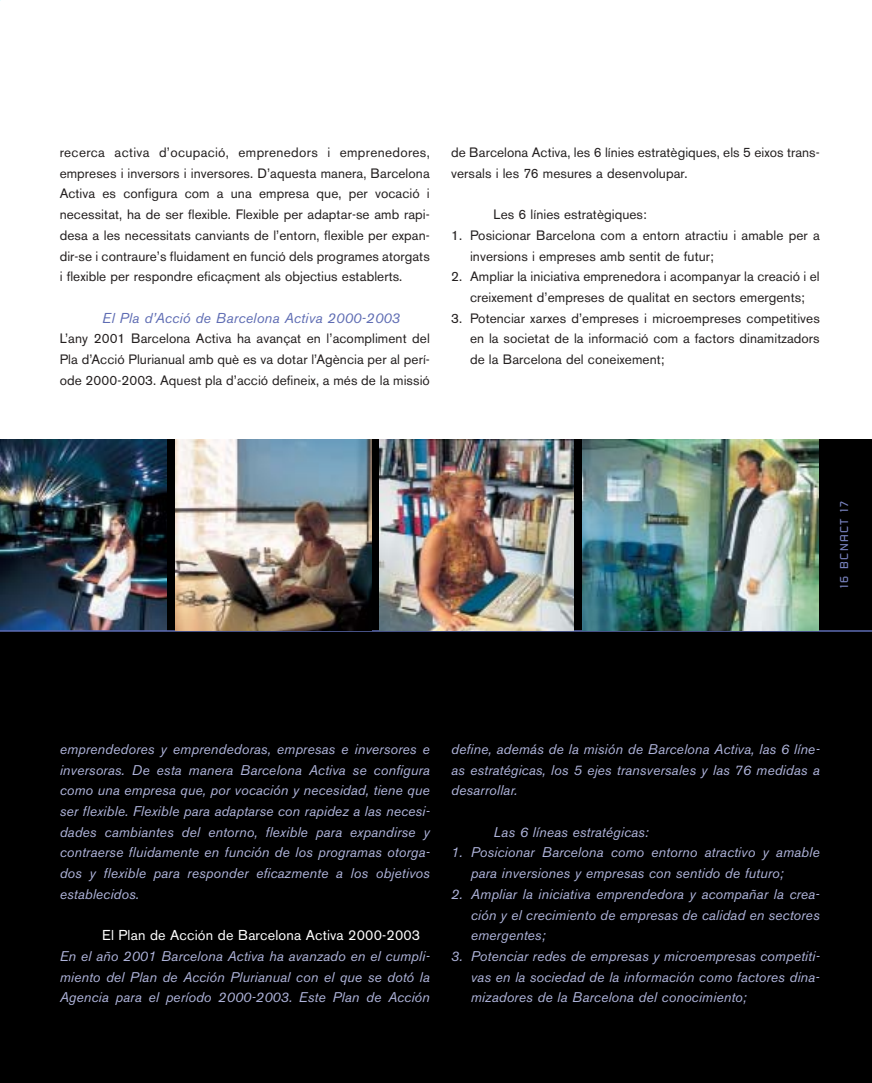
<style>
.page{position:relative;width:872px;height:1083px;background:#fff}
.page>*{position:absolute;margin:0;border:0;box-sizing:border-box;transform-origin:0 0}
.t1{font:14.25px "Akzidenz Grotesk BE";letter-spacing:.01em;color:#fff}
.t2{font:italic 14.25px "Akzidenz Grotesk BE";letter-spacing:.01em;color:#5e6cb3}
.t3{font:italic 13.95px/20.7px "Akzidenz Grotesk BE";letter-spacing:.005em;color:#afb4db;text-align:justify}
.t4{font:13.5px/20.7px "Akzidenz Grotesk BE";letter-spacing:.005em;color:#231f1f;text-align:justify}
.t5{font:11.25px "Russell Square";letter-spacing:.125em;color:#7882be}
</style>
<div class="page">
<div style="left:0;top:440px;width:872px;height:643px;background:#000"></div>
<img style="left:0;top:440px;width:167px;height:190px">
<hr style="left:0;top:630px;width:872px;height:2px;background:#5e6cb3">
<img style="left:582px;top:440px;width:236px;height:191px">
<img style="left:379px;top:440px;width:194px;height:191px">
<img style="left:175px;top:440px;width:196px;height:191px">
<p class="t4" style="left:60px;top:143px;width:371px">recerca activa d’ocupació, emprenedors i emprenedores, empreses i inversors i inversores. D’aquesta manera, Barcelona Activa es configura com a una empresa que, per vocació i necessitat, ha de ser flexible. Flexible per adaptar-se amb rapi&shy;desa a les necessitats canviants de l’entorn, flexible per expan&shy;dir-se i contraure’s fluidament en funció dels programes atorgats i flexible per respondre eficaçment als objectius establerts.</p>
<p class="t2" style="left:102px;top:313px;width:299px">El Pla d’Acció de Barcelona Activa 2000-2003</p>
<p class="t4" style="left:60px;top:330px;width:371px">L’any 2001 Barcelona Activa ha avançat en l’acompliment del Pla d’Acció Plurianual amb què es va dotar l’Agència per al perí&shy;ode 2000-2003. Aquest pla d’acció defineix, a més de la missió</p>
<p class="t4" style="left:451px;top:143px;width:370px">de Barcelona Activa, les 6 línies estratègiques, els 5 eixos trans&shy;versals i les 76 mesures a desenvolupar.</p>
<p class="t4" style="left:493px;top:206px;width:155px">Les 6 línies estratègiques:</p>
<p class="t4" style="left:470px;top:226px;width:351px;text-indent:-19px">1. Posicionar Barcelona com a entorn atractiu i amable per a inversions i empreses amb sentit de futur;</p>
<p class="t4" style="left:451px;top:268px;width:370px;text-align:center">2. Ampliar la iniciativa emprenedora i acompanyar la creació i el creixement d’empreses de qualitat en sectors emergents;</p>
<p class="t4" style="left:470px;top:309px;width:351px;text-indent:-19px">3. Potenciar xarxes d’empreses i microempreses competitives en la societat de la informació com a factors dinamitzadors de la Barcelona del coneixement;</p>
<p class="t5" style="left:839px;top:588px;width:88px;rotate:-90deg">16 BCNACT 17</p>
<p class="t3" style="left:60px;top:740px;width:371px">emprendedores y emprendedoras, empresas e inversores e inversoras. De esta manera Barcelona Activa se configura como una empresa que, por vocación y necesidad, tiene que ser flexible. Flexible para adaptarse con rapidez a las necesi&shy;dades cambiantes del entorno, flexible para expandirse y contraerse fluidamente en función de los programas otorga&shy;dos y flexible para responder eficazmente a los objetivos establecidos.</p>
<p class="t1" style="left:102px;top:930px;width:319px">El Plan de Acción de Barcelona Activa 2000-2003</p>
<p class="t3" style="left:60px;top:947px;width:371px">En el año 2001 Barcelona Activa ha avanzado en el cumpli&shy;miento del Plan de Acción Plurianual con el que se dotó la Agencia para el período 2000-2003. Este Plan de Acción</p>
<p class="t3" style="left:451px;top:740px;width:370px">define, además de la misión de Barcelona Activa, las 6 líne&shy;as estratégicas, los 5 ejes transversales y las 76 medidas a desarrollar.</p>
<p class="t3" style="left:493px;top:823px;width:156px">Las 6 líneas estratégicas:</p>
<p class="t3" style="left:471px;top:844px;width:350px;text-indent:-20px">1. Posicionar Barcelona como entorno atractivo y amable para inversiones y empresas con sentido de futuro;</p>
<p class="t3" style="left:471px;top:885px;width:350px;text-indent:-20px">2. Ampliar la iniciativa emprendedora y acompañar la crea&shy;ción y el crecimiento de empresas de calidad en sectores emergentes;</p>
<p class="t3" style="left:471px;top:947px;width:350px;text-indent:-20px">3. Potenciar redes de empresas y microempresas competiti&shy;vas en la sociedad de la información como factores dina&shy;mizadores de la Barcelona del conocimiento;</p>
</div>
